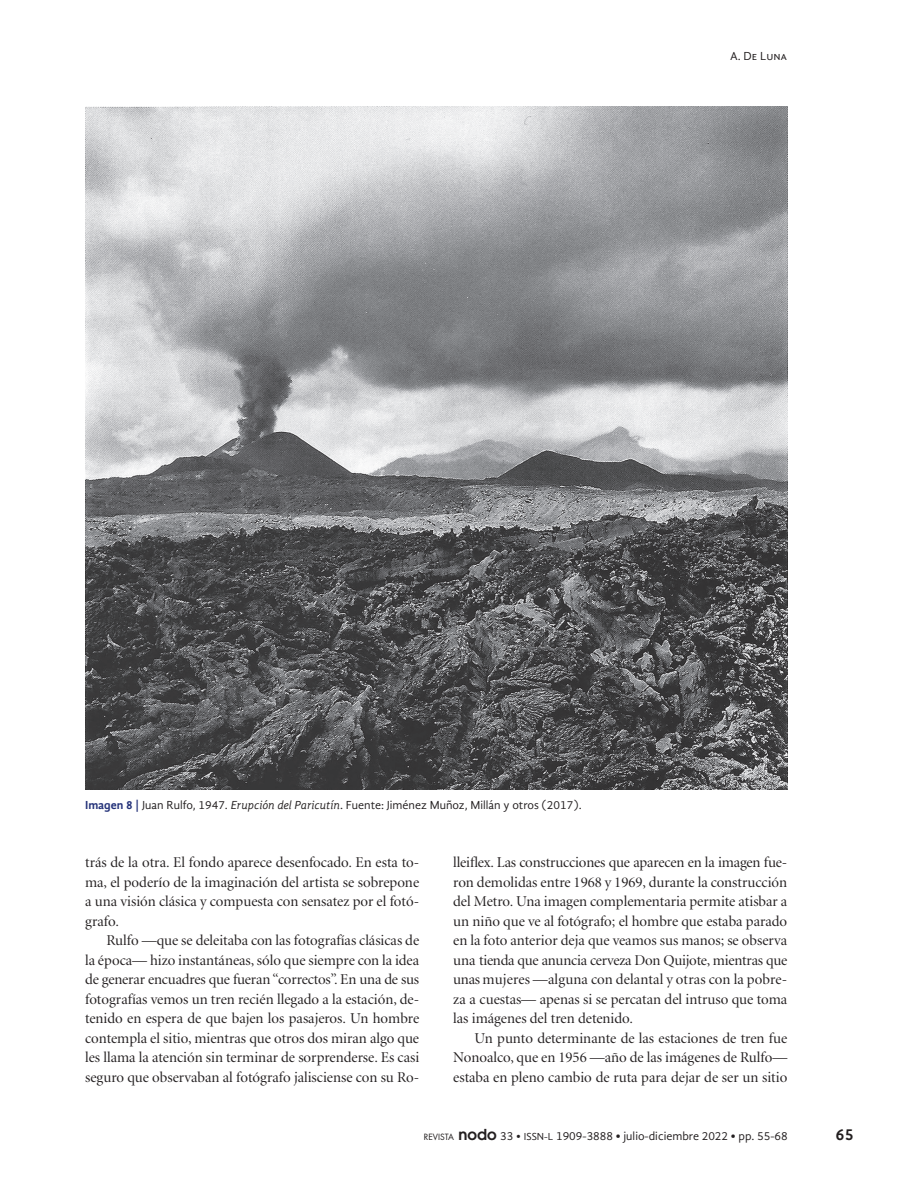
<style>
.page{position:relative;width:915px;height:1191px;background:#fff}
.page>*{position:absolute;margin:0;border:0;box-sizing:border-box;transform-origin:0 0}
.t1{font:700 16.5px "Gandhi Sans";color:#231f20}
.t2{font:15px/19.5px "Minion Display";color:#231f20;text-align:justify}
.t3{font:12px "Gandhi Sans";color:#231f20}
.s1{font-weight:700;color:#243279}
.s2{font-style:italic}
.s3{font-family:"Futura";font-size:8.4px}
.s4{font-family:"Avant Garde";font-weight:600;font-size:15px}
.s5{font-size:10.5px}
.s6{font-weight:700}
</style>
<div class="page">
<img style="left:85px;top:106px;width:702px;height:683px">
<p class="t3" style="left:730px;top:49px;width:59px">A. De Luna</p>
<p class="t3" style="left:85px;top:797px;width:498px"><span class="s1">Imagen 8 |</span> Juan Rulfo, 1947. <span class="s2">Erupción del Paricutín</span>. Fuente: Jiménez Muñoz, Millán y otros (2017).</p>
<p class="t2" style="left:85px;top:853px;width:335px">trás de la otra. El fondo aparece desenfocado. En esta to&shy;ma, el poderío de la imaginación del artista se sobrepone a una visión clásica y compuesta con sensatez por el fotó&shy;grafo.</p>
<p class="t2" style="left:85px;top:931px;width:335px;text-indent:21px">Rulfo —que se deleitaba con las fotografías clásicas de la época— hizo instantáneas, sólo que siempre con la idea de generar encuadres que fueran “correctos”. En una de sus fotografías vemos un tren recién llegado a la estación, de&shy;tenido en espera de que bajen los pasajeros. Un hombre contempla el sitio, mientras que otros dos miran algo que les llama la atención sin terminar de sorprenderse. Es casi seguro que observaban al fotógrafo jalisciense con su Ro-</p>
<p class="t2" style="left:453px;top:853px;width:335px;text-align:left">lleiflex. Las construcciones que aparecen en la imagen fue&shy;ron demolidas entre 1968 y 1969, durante la construcción del Metro. Una imagen complementaria permite atisbar a un niño que ve al fotógrafo; el hombre que estaba parado en la foto anterior deja que veamos sus manos; se observa una tienda que anuncia cerveza Don Quijote, mientras que unas mujeres —alguna con delantal y otras con la pobre&shy;za a cuestas— apenas si se percatan del intruso que toma las imágenes del tren detenido.</p>
<p class="t2" style="left:453px;top:1028px;width:335px;text-indent:21px">Un punto determinante de las estaciones de tren fue Nonoalco, que en 1956 —año de las imágenes de Rulfo— estaba en pleno cambio de ruta para dejar de ser un sitio</p>
<p class="t3" style="left:423px;top:1129px;width:365px"><span class="s3">REVISTA</span> <span class="s4">nodo</span> 33 • <span class="s5">ISSN-L</span> 1909-3888 <span class="s6">•</span> julio-diciembre 2022 <span class="s6">•</span> pp. 55-68</p>
<p class="t1" style="left:835px;top:1125px;width:20px">65</p>
</div>
